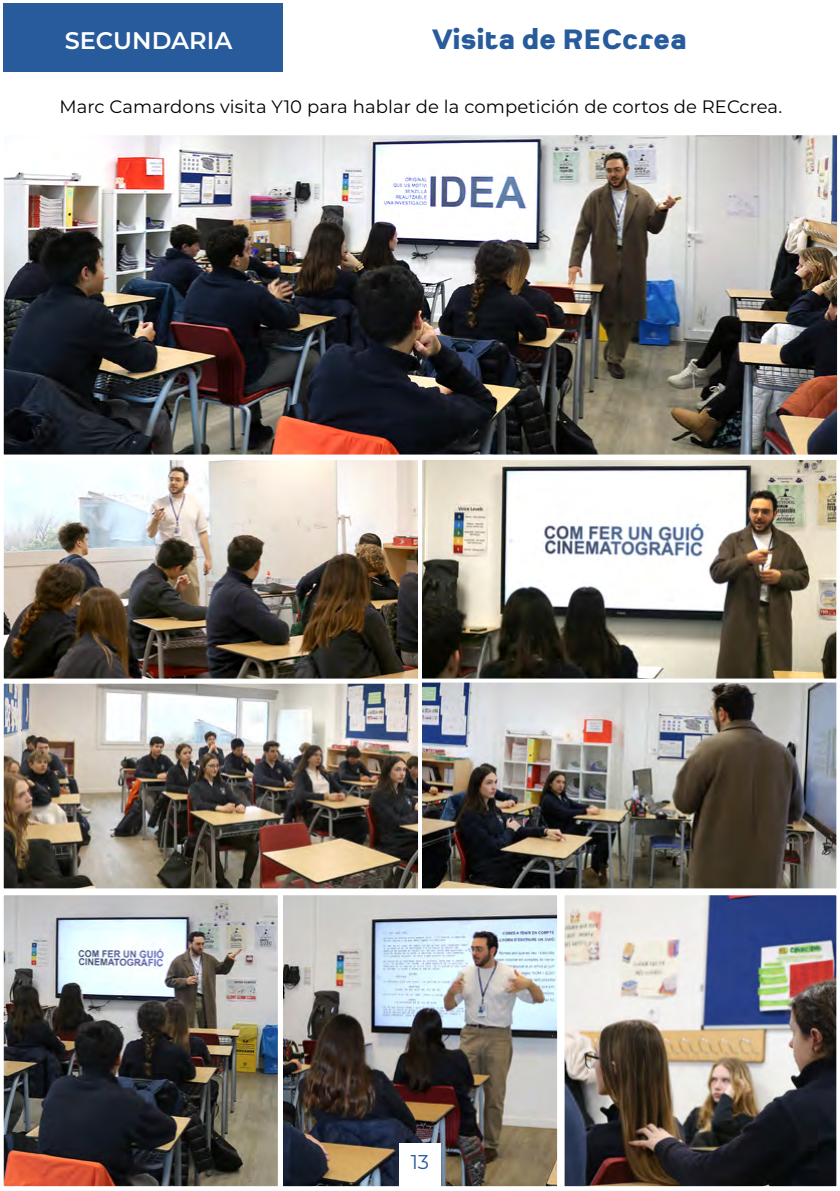
<style>
.page{position:relative;width:840px;height:1191px;background:#fff}
.page>*{position:absolute;margin:0;border:0;box-sizing:border-box;transform-origin:0 0}
.t1{font:800 30px "Heimat Sans";color:#275b9b}
.t2{font:600 24px "Montserrat";color:#fff}
.t3{font:20px "Montserrat";color:#275b9b}
.t4{font:18px "Montserrat";letter-spacing:.005em;color:#000}
</style>
<div class="page">
<img style="left:5px;top:136px;width:830px;height:317px">
<div style="left:2px;top:133px;width:836px;height:323px;border:2px solid #fff"></div>
<img style="left:5px;top:684px;width:412px;height:203px">
<div style="left:2px;top:681px;width:418px;height:209px;border:2px solid #fff"></div>
<img style="left:5px;top:461px;width:412px;height:216px">
<div style="left:2px;top:458px;width:418px;height:222px;border:2px solid #fff"></div>
<img style="left:5px;top:896px;width:272px;height:289px">
<div style="left:2px;top:893px;width:278px;height:295px;border:2px solid #fff"></div>
<img style="left:284px;top:896px;width:271px;height:289px">
<div style="left:281px;top:893px;width:277px;height:295px;border:2px solid #fff"></div>
<img style="left:423px;top:683px;width:411px;height:204px">
<div style="left:420px;top:680px;width:417px;height:210px;border:2px solid #fff"></div>
<img style="left:423px;top:461px;width:411px;height:216px">
<div style="left:420px;top:458px;width:417px;height:222px;border:2px solid #fff"></div>
<img style="left:565px;top:896px;width:269px;height:289px">
<div style="left:562px;top:893px;width:275px;height:295px;border:2px solid #fff"></div>
<div style="left:3px;top:3px;width:280px;height:69px;background:#275b9b"></div>
<div style="left:399px;top:1143px;width:41px;height:48px;background:#fff"></div>
<h2 class="t2" style="left:65px;top:23px;width:169px">SECUNDARIA</h2>
<h1 class="t1" style="left:431px;top:19px;width:256px">Visita de RECcrea</h1>
<p class="t4" style="left:59px;top:94px;width:723px">Marc Camardons visita Y10 para hablar de la competición de cortos de RECcrea.</p>
<p class="t3" style="left:410px;top:1148px;width:20px">13</p>
</div>
